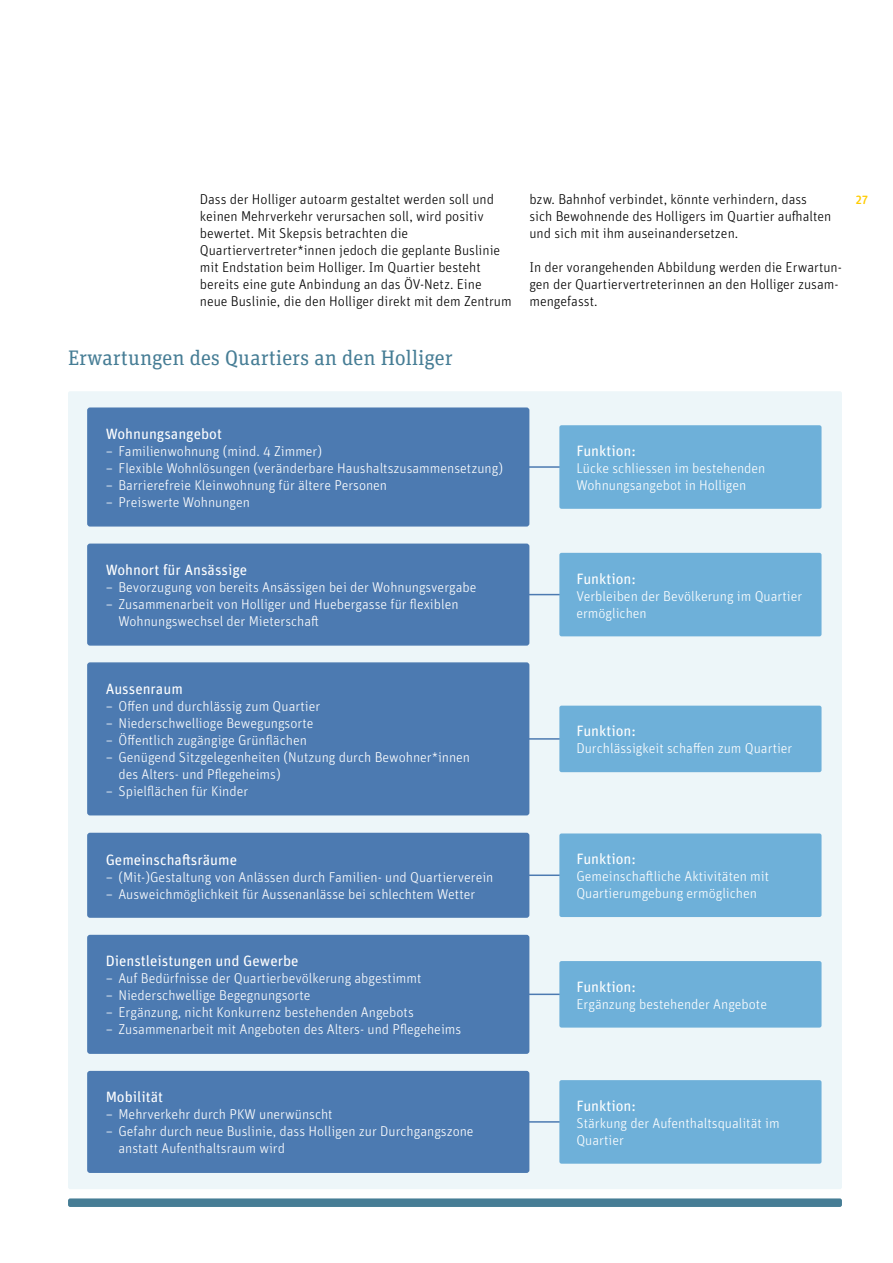
<style>
.page{position:relative;width:893px;height:1263px;background:#fff}
.page>*{position:absolute;margin:0;border:0;box-sizing:border-box;transform-origin:0 0}
.t1{font:21px "Unit Slab Pro";color:#467d95}
.t2{font:15px "Unit Rounded Pro";color:#fff}
.t3{font:300 14.25px/17px "Unit Rounded Pro";color:#fff}
.t4{font:300 14.25px/17px "Unit Rounded Pro";color:#000}
.t5{font:500 12px "Unit Rounded Pro";color:#fc0}
</style>
<div class="page">
<div style="left:68px;top:391px;width:774px;height:798px;background:#edf6f9;border-radius:2px"></div>
<hr style="left:445px;top:594px;width:131px;height:1px;background:#4c7ab1">
<div style="left:559px;top:553px;width:262px;height:83px;background:#6eb0d9;border-radius:2px"></div>
<div style="left:88px;top:544px;width:441px;height:101px;background:#4c7ab1;border-radius:2px"></div>
<div style="left:87px;top:544px;width:442px;height:102px;border:2px solid #4c7ab1;border-radius:2px"></div>
<hr style="left:445px;top:738px;width:131px;height:2px;background:#4c7ab1">
<div style="left:559px;top:706px;width:262px;height:66px;background:#6eb0d9;border-radius:2px"></div>
<div style="left:88px;top:663px;width:441px;height:152px;background:#4c7ab1;border-radius:2px"></div>
<div style="left:87px;top:662px;width:442px;height:153px;border:2px solid #4c7ab1;border-radius:2px"></div>
<hr style="left:445px;top:874px;width:131px;height:2px;background:#4c7ab1">
<div style="left:559px;top:833px;width:262px;height:84px;background:#6eb0d9;border-radius:2px"></div>
<div style="left:88px;top:833px;width:441px;height:84px;background:#4c7ab1;border-radius:2px"></div>
<div style="left:87px;top:833px;width:442px;height:85px;border:2px solid #4c7ab1;border-radius:2px"></div>
<hr style="left:445px;top:993px;width:131px;height:2px;background:#4c7ab1">
<div style="left:559px;top:961px;width:262px;height:66px;background:#6eb0d9;border-radius:2px"></div>
<div style="left:88px;top:935px;width:441px;height:118px;background:#4c7ab1;border-radius:2px"></div>
<div style="left:87px;top:935px;width:442px;height:119px;border:2px solid #4c7ab1;border-radius:2px"></div>
<hr style="left:445px;top:1121px;width:131px;height:2px;background:#4c7ab1">
<div style="left:559px;top:1080px;width:262px;height:84px;background:#6eb0d9;border-radius:2px"></div>
<div style="left:88px;top:1071px;width:441px;height:101px;background:#4c7ab1;border-radius:2px"></div>
<div style="left:87px;top:1071px;width:442px;height:102px;border:2px solid #4c7ab1;border-radius:2px"></div>
<hr style="left:445px;top:466px;width:131px;height:2px;background:#4c7ab1">
<div style="left:559px;top:425px;width:262px;height:84px;background:#6eb0d9;border-radius:2px"></div>
<div style="left:88px;top:408px;width:441px;height:118px;background:#4c7ab1;border-radius:2px"></div>
<div style="left:87px;top:407px;width:442px;height:119px;border:2px solid #4c7ab1;border-radius:2px"></div>
<div style="left:68px;top:1198px;width:774px;height:9px;background:#467d95;border-radius:2px"></div>
<p class="t4" style="left:200px;top:190px;width:313px">Dass der Holliger autoarm gestaltet werden soll und keinen Mehrverkehr verursachen soll, wird positiv bewertet. Mit Skepsis betrachten die Quartiervertreter*innen jedoch die geplante Buslinie mit Endstation beim Holliger. Im Quartier besteht bereits eine gute Anbindung an das ÖV-Netz. Eine neue Buslinie, die den Holliger direkt mit dem Zentrum</p>
<p class="t4" style="left:529px;top:190px;width:303px">bzw. Bahnhof verbindet, könnte verhindern, dass sich Bewohnende des Holligers im Quartier aufhalten und sich mit ihm auseinandersetzen.</p>
<p class="t4" style="left:529px;top:258px;width:314px">In der vorangehenden Abbildung werden die Erwartun&shy;gen der Quartiervertreterinnen an den Holliger zusam&shy;mengefasst.</p>
<p class="t5" style="left:855px;top:191px;width:15px">27</p>
<h1 class="t1" style="left:68px;top:344px;width:386px">Erwartungen des Quartiers an den Holliger</h1>
<p class="t2" style="left:106px;top:423px;width:118px">Wohnungsangebot</p>
<p class="t3" style="left:106px;top:442px;width:218px">– Familienwohnung (mind. 4 Zimmer)</p>
<p class="t3" style="left:106px;top:459px;width:399px">– Flexible Wohnlösungen (veränderbare Haushaltszusammensetzung)</p>
<p class="t3" style="left:106px;top:476px;width:283px">– Barrierefreie Kleinwohnung für ältere Personen</p>
<p class="t3" style="left:106px;top:493px;width:146px">– Preiswerte Wohnungen</p>
<p class="t2" style="left:106px;top:559px;width:143px">Wohnort für Ansässige</p>
<p class="t3" style="left:106px;top:578px;width:372px">– Bevorzugung von bereits Ansässigen bei der Wohnungsvergabe</p>
<p class="t3" style="left:118px;top:595px;width:342px;text-indent:-13px">– Zusammenarbeit von Holliger und Huebergasse für flexiblen<br>Wohnungswechsel der Mieterschaft</p>
<p class="t2" style="left:106px;top:678px;width:79px">Aussenraum</p>
<p class="t3" style="left:106px;top:697px;width:216px">– Offen und durchlässig zum Quartier</p>
<p class="t3" style="left:106px;top:714px;width:209px">– Niederschwellioge Bewegungsorte</p>
<p class="t3" style="left:106px;top:731px;width:203px">– Öffentlich zugängige Grünflächen</p>
<p class="t3" style="left:118px;top:748px;width:353px;text-indent:-13px">– Genügend Sitzgelegenheiten (Nutzung durch Bewohner*innen des Alters- und Pflegeheims)</p>
<p class="t3" style="left:106px;top:782px;width:144px">– Spielflächen für Kinder</p>
<p class="t2" style="left:106px;top:849px;width:133px">Gemeinschaftsräume</p>
<p class="t3" style="left:106px;top:868px;width:389px">– (Mit-)Gestaltung von Anlässen durch Familien- und Quartierverein</p>
<p class="t3" style="left:106px;top:885px;width:371px">– Ausweichmöglichkeit für Aussenanlässe bei schlechtem Wetter</p>
<p class="t2" style="left:106px;top:951px;width:194px">Dienstleistungen und Gewerbe</p>
<p class="t3" style="left:106px;top:969px;width:317px">– Auf Bedürfnisse der Quartierbevölkerung abgestimmt</p>
<p class="t3" style="left:106px;top:986px;width:206px">– Niederschwellige Begegnungsorte</p>
<p class="t3" style="left:106px;top:1003px;width:310px">– Ergänzung, nicht Konkurrenz bestehenden Angebots</p>
<p class="t3" style="left:106px;top:1021px;width:357px">– Zusammenarbeit mit Angeboten des Alters- und Pflegeheims</p>
<p class="t2" style="left:106px;top:1087px;width:59px">Mobilität</p>
<p class="t3" style="left:106px;top:1106px;width:229px">– Mehrverkehr durch PKW unerwünscht</p>
<p class="t3" style="left:118px;top:1123px;width:357px;text-indent:-13px">– Gefahr durch neue Buslinie, dass Holligen zur Durchgangszone anstatt Aufenthaltsraum wird</p>
<p class="t2" style="left:576px;top:440px;width:61px">Funktion:</p>
<p class="t3" style="left:576px;top:459px;width:191px">Lücke schliessen im bestehenden<br>Wohnungsangebot in Holligen</p>
<p class="t2" style="left:576px;top:568px;width:61px">Funktion:</p>
<p class="t3" style="left:576px;top:587px;width:227px">Verbleiben der Bevölkerung im Quartier ermöglichen</p>
<p class="t2" style="left:576px;top:721px;width:61px">Funktion:</p>
<p class="t3" style="left:576px;top:740px;width:218px">Durchlässigkeit schaffen zum Quartier</p>
<p class="t2" style="left:576px;top:849px;width:61px">Funktion:</p>
<p class="t3" style="left:576px;top:867px;width:194px">Gemeinschaftliche Aktivitäten mit<br>Quartierumgebung ermöglichen</p>
<p class="t2" style="left:576px;top:976px;width:61px">Funktion:</p>
<p class="t3" style="left:576px;top:995px;width:192px">Ergänzung bestehender Angebote</p>
<p class="t2" style="left:576px;top:1095px;width:61px">Funktion:</p>
<p class="t3" style="left:576px;top:1114px;width:205px">Stärkung der Aufenthaltsqualität im<br>Quartier</p>
</div>
